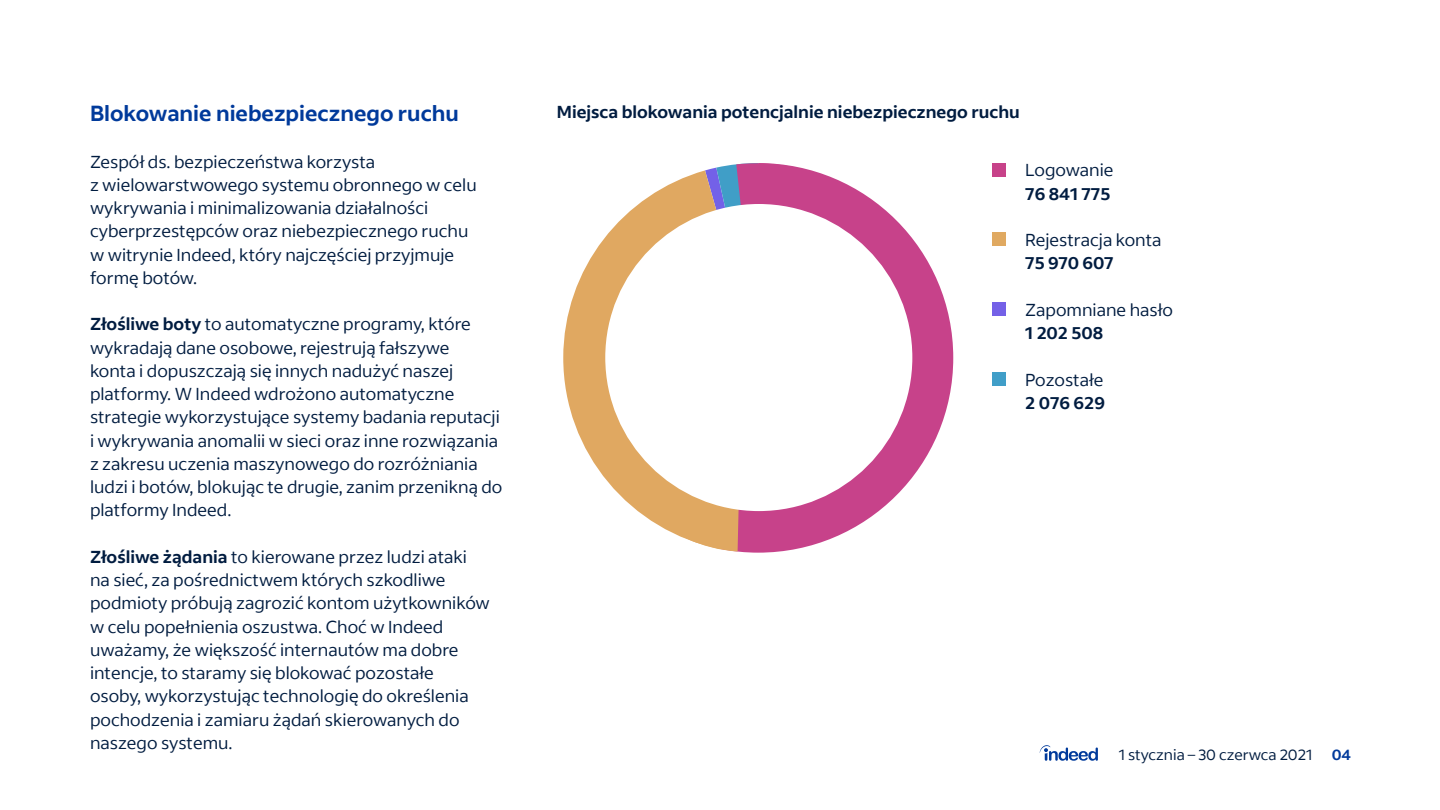
<style>
.page{position:relative;width:1440px;height:810px;background:#fff}
.page>*{position:absolute;margin:0;border:0;box-sizing:border-box;transform-origin:0 0}
.t1{font:700 21.75px "Indeed Sans";color:#003a9b}
.t2{font:17.25px/23.2px "Indeed Sans";color:#001c40}
.t3{font:700 17.25px "Indeed Sans";color:#001c40}
.t4{font:15px "Indeed Sans";color:#001c40}
.t5{font:700 15px "Indeed Sans";color:#003a9b}
.s1{font-weight:700}
</style>
<div class="page">
<div style="left:992px;top:163px;width:13px;height:14px;background:#c74289"></div>
<div style="left:992px;top:233px;width:13px;height:13px;background:#e0a961"></div>
<div style="left:992px;top:302px;width:13px;height:14px;background:#7461e7"></div>
<div style="left:992px;top:372px;width:13px;height:13px;background:#409ec8"></div>
<svg style="left:1040px;top:745px;width:58px;height:16px"></svg>
<svg style="left:732px;top:299px;width:221px;height:254px"></svg>
<svg style="left:707px;top:164px;width:29px;height:6px"></svg>
<svg style="left:563px;top:170px;width:195px;height:379px"></svg>
<svg style="left:578px;top:228px;width:164px;height:323px;fill:#e0a861"></svg>
<svg style="left:736px;top:163px;width:208px;height:351px;fill:#c7428a"></svg>
<div style="left:605px;top:204px;width:307px;height:307px;background:#fff;border-radius:50%"></div>
<p class="t1" style="left:90px;top:99px;width:370px">Blokowanie niebezpiecznego ruchu</p>
<p class="t2" style="left:90px;top:150px;width:388px">Zespół ds. bezpieczeństwa korzysta<br>z wielowarstwowego systemu obronnego w celu wykrywania i minimalizowania działalności cyberprzestępców oraz niebezpiecznego ruchu w witrynie Indeed, który najczęściej przyjmuje formę botów.</p>
<p class="t2" style="left:90px;top:312px;width:414px"><span class="s1">Złośliwe boty</span> to automatyczne programy, które wykradają dane osobowe, rejestrują fałszywe<br>konta i dopuszczają się innych nadużyć naszej platformy. W Indeed wdrożono automatyczne strategie wykorzystujące systemy badania reputacji i wykrywania anomalii w sieci oraz inne rozwiązania z zakresu uczenia maszynowego do rozróżniania ludzi i botów, blokując te drugie, zanim przenikną do platformy Indeed.</p>
<p class="t2" style="left:90px;top:545px;width:401px"><span class="s1">Złośliwe żądania</span> to kierowane przez ludzi ataki na sieć, za pośrednictwem których szkodliwe podmioty próbują zagrozić kontom użytkowników w celu popełnienia oszustwa. Choć w Indeed uważamy, że większość internautów ma dobre intencje, to staramy się blokować pozostałe<br>osoby, wykorzystując technologię do określenia pochodzenia i zamiaru żądań skierowanych do naszego systemu.</p>
<p class="t3" style="left:557px;top:101px;width:464px">Miejsca blokowania potencjalnie niebezpiecznego ruchu</p>
<p class="t2" style="left:1025px;top:158px;width:90px">Logowanie</p>
<p class="t3" style="left:1025px;top:182px;width:87px">76 841 775</p>
<p class="t2" style="left:1025px;top:228px;width:138px">Rejestracja konta</p>
<p class="t3" style="left:1025px;top:252px;width:90px">75 970 607</p>
<p class="t2" style="left:1025px;top:298px;width:149px">Zapomniane hasło</p>
<p class="t3" style="left:1025px;top:322px;width:80px">1 202 508</p>
<p class="t2" style="left:1025px;top:368px;width:80px">Pozostałe</p>
<p class="t3" style="left:1025px;top:392px;width:81px">2 076 629</p>
<p class="t4" style="left:1119px;top:745px;width:195px">1 stycznia – 30 czerwca 2021</p>
<p class="t5" style="left:1332px;top:745px;width:21px">04</p>
</div>
